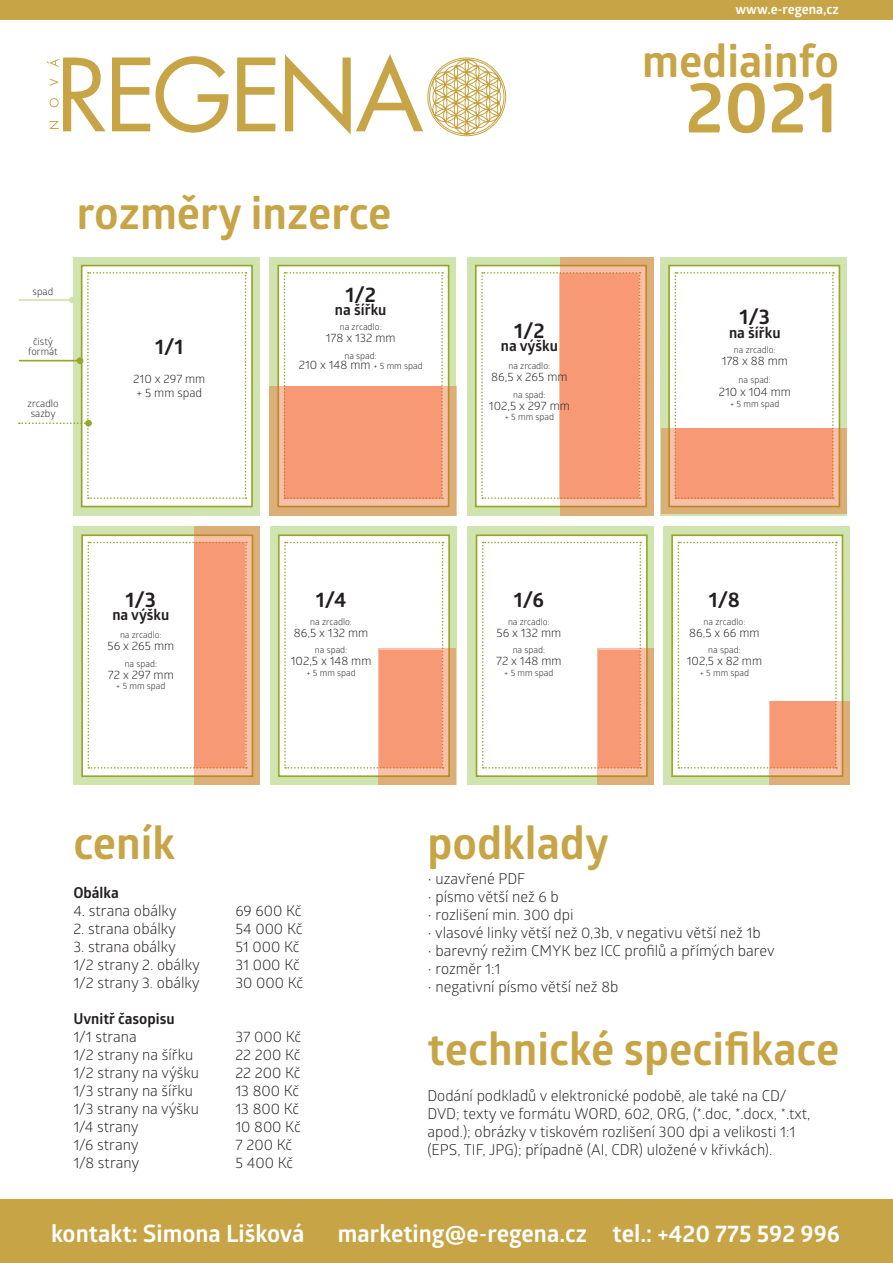
<style>
.page{position:relative;width:893px;height:1263px;background:#fff}
.page>*{position:absolute;margin:0;border:0;box-sizing:border-box;transform-origin:0 0}
.t1{font:700 72px "Glober";color:#c7a445}
.t2{font:700 45px "Glober";color:#c7a445}
.t3{font:700 23.85px "Glober";color:#fff}
.t4{font:700 21px "Glober";color:#231f20}
.t5{font:15px/18px "Glober";color:#231f20}
.t6{font:700 15px "Glober";color:#231f20}
.t7{font:700 13.5px "Glober";color:#fff}
.t8{font:12px/14.4px "Glober";color:#231f20}
.t9{font:10.05px/10.1px "Glober";color:#231f20;text-align:center}
.t10{font:9px "Glober";color:#231f20}
.s1{font-size:9px}
</style>
<div class="page">
<div style="left:0;top:1199px;width:893px;height:64px;background:#c7a445"></div>
<div style="left:73px;top:257px;width:186px;height:258px;background:#cfe4ae"></div>
<div style="left:269px;top:257px;width:187px;height:258px;background:#cfe4ae"></div>
<div style="left:467px;top:257px;width:186px;height:258px;background:#cfe4ae"></div>
<div style="left:73px;top:526px;width:187px;height:259px;background:#cfe4ae"></div>
<div style="left:270px;top:526px;width:186px;height:259px;background:#cfe4ae"></div>
<div style="left:468px;top:526px;width:186px;height:259px;background:#cfe4ae"></div>
<div style="left:663px;top:526px;width:187px;height:259px;background:#cfe4ae"></div>
<div style="left:660px;top:257px;width:187px;height:258px;background:#cfe4ae"></div>
<div style="left:81px;top:265px;width:172px;height:242px;background:#fff;border:2px solid #97a72e"></div>
<div style="left:277px;top:265px;width:172px;height:242px;background:#fff;border:2px solid #97a72e"></div>
<div style="left:475px;top:265px;width:172px;height:242px;background:#fff;border:2px solid #97a72e"></div>
<div style="left:81px;top:534px;width:172px;height:243px;background:#fff;border:2px solid #97a72e"></div>
<div style="left:278px;top:534px;width:172px;height:243px;background:#fff;border:2px solid #97a72e"></div>
<div style="left:476px;top:534px;width:172px;height:243px;background:#fff;border:2px solid #97a72e"></div>
<div style="left:671px;top:534px;width:172px;height:243px;background:#fff;border:2px solid #97a72e"></div>
<div style="left:668px;top:265px;width:172px;height:242px;background:#fff;border:2px solid #97a72e"></div>
<svg style="left:284px;top:272px;width:159px;height:114px"></svg>
<svg style="left:481px;top:272px;width:79px;height:227px"></svg>
<svg style="left:88px;top:542px;width:107px;height:227px"></svg>
<svg style="left:284px;top:542px;width:160px;height:227px"></svg>
<svg style="left:482px;top:542px;width:159px;height:227px"></svg>
<svg style="left:678px;top:542px;width:159px;height:227px"></svg>
<svg style="left:674px;top:272px;width:160px;height:156px"></svg>
<svg style="left:269px;top:386px;width:188px;height:129px;background:#f09f77"></svg>
<svg style="left:560px;top:257px;width:93px;height:258px;background:#f09e76"></svg>
<svg style="left:195px;top:526px;width:65px;height:259px;background:#efa077"></svg>
<svg style="left:378px;top:648px;width:78px;height:137px;background:#f0a079"></svg>
<svg style="left:597px;top:648px;width:57px;height:137px;background:#efa179"></svg>
<svg style="left:770px;top:702px;width:80px;height:83px;background:#efa077"></svg>
<svg style="left:661px;top:428px;width:186px;height:86px;background:#f0a078"></svg>
<svg style="left:19px;top:272px;width:227px;height:227px"></svg>
<div style="left:85px;top:420px;width:7px;height:7px;background:#97a72e;border-radius:50%"></div>
<div style="left:0;top:0;width:893px;height:19px;background:#c7a445"></div>
<svg style="left:47px;top:54px;width:459px;height:83px"></svg>
<p class="t7" style="left:735px;top:0;width:105px">www.e-regena,cz</p>
<p class="t9" style="left:33px;top:286px;width:22px">spad</p>
<p class="t9" style="left:28px;top:336px;width:31px">čistý formát</p>
<p class="t9" style="left:28px;top:398px;width:33px">zrcadlo sazby</p>
<h2 class="t2" style="left:77px;top:182px;width:316px">rozměry inzerce</h2>
<h3 class="t4" style="left:155px;top:332px;width:30px">1/1</h3>
<p class="t8" style="left:133px;top:371px;width:74px">210 x 297 mm + 5 mm spad</p>
<h3 class="t4" style="left:345px;top:280px;width:32px">1/2</h3>
<p class="t6" style="left:335px;top:299px;width:53px">na šířku</p>
<p class="t10" style="left:340px;top:321px;width:43px">na zrcadlo:</p>
<p class="t8" style="left:326px;top:330px;width:71px">178 x 132 mm</p>
<p class="t10" style="left:345px;top:349px;width:34px">na spad:</p>
<p class="t8" style="left:299px;top:357px;width:125px">210 x 148 mm <span class="s1">+ 5 mm spad</span></p>
<h3 class="t4" style="left:514px;top:316px;width:32px">1/2</h3>
<p class="t6" style="left:501px;top:336px;width:59px">na výšku</p>
<p class="t10" style="left:509px;top:360px;width:43px">na zrcadlo:</p>
<p class="t8" style="left:491px;top:369px;width:78px">86,5 x 265 mm</p>
<p class="t10" style="left:513px;top:388px;width:34px">na spad:</p>
<p class="t8" style="left:489px;top:398px;width:82px">102,5 x 297 mm</p>
<p class="t10" style="left:505px;top:411px;width:51px">+ 5 mm spad</p>
<h2 class="t2" style="left:642px;top:29px;width:198px">mediainfo</h2>
<h1 class="t1" style="left:686px;top:56px;width:154px">2021</h1>
<h3 class="t4" style="left:739px;top:302px;width:32px">1/3</h3>
<p class="t6" style="left:729px;top:322px;width:53px">na šířku</p>
<p class="t10" style="left:734px;top:343px;width:43px">na zrcadlo:</p>
<p class="t8" style="left:722px;top:353px;width:68px">178 x 88 mm</p>
<p class="t10" style="left:739px;top:373px;width:34px">na spad:</p>
<p class="t8" style="left:719px;top:384px;width:74px">210 x 104 mm</p>
<p class="t10" style="left:730px;top:397px;width:51px">+ 5 mm spad</p>
<h3 class="t4" style="left:126px;top:585px;width:32px">1/3</h3>
<p class="t6" style="left:112px;top:604px;width:59px">na výšku</p>
<p class="t10" style="left:120px;top:629px;width:43px">na zrcadlo:</p>
<p class="t8" style="left:108px;top:638px;width:68px">56 x 265 mm</p>
<p class="t10" style="left:125px;top:657px;width:34px">na spad:</p>
<p class="t8" style="left:108px;top:667px;width:67px">72 x 297 mm</p>
<p class="t10" style="left:116px;top:680px;width:51px">+ 5 mm spad</p>
<h3 class="t4" style="left:316px;top:585px;width:32px">1/4</h3>
<p class="t10" style="left:310px;top:615px;width:43px">na zrcadlo:</p>
<p class="t8" style="left:294px;top:625px;width:76px">86,5 x 132 mm</p>
<p class="t10" style="left:315px;top:644px;width:34px">na spad:</p>
<p class="t8" style="left:291px;top:653px;width:82px">102,5 x 148 mm</p>
<p class="t10" style="left:307px;top:666px;width:51px">+ 5 mm spad</p>
<h2 class="t2" style="left:73px;top:811px;width:103px">ceník</h2>
<p class="t6" style="left:73px;top:882px;width:47px">Obálka</p>
<p class="t5" style="left:73px;top:901px;width:105px">4. strana obálky</p>
<p class="t5" style="left:235px;top:901px;width:68px">69 600 Kč</p>
<p class="t5" style="left:73px;top:919px;width:104px">2. strana obálky</p>
<p class="t5" style="left:235px;top:919px;width:69px">54 000 Kč</p>
<p class="t5" style="left:73px;top:937px;width:104px">3. strana obálky</p>
<p class="t5" style="left:235px;top:937px;width:66px">51 000 Kč</p>
<p class="t5" style="left:73px;top:955px;width:128px">1/2 strany 2. obálky</p>
<p class="t5" style="left:235px;top:955px;width:66px">31 000 Kč</p>
<p class="t5" style="left:73px;top:973px;width:128px">1/2 strany 3. obálky</p>
<p class="t5" style="left:235px;top:973px;width:69px">30 000 Kč</p>
<p class="t6" style="left:73px;top:1008px;width:103px">Uvnitř časopisu</p>
<p class="t5" style="left:73px;top:1027px;width:65px">1/1 strana</p>
<p class="t5" style="left:235px;top:1027px;width:67px">37 000 Kč</p>
<p class="t5" style="left:73px;top:1045px;width:122px">1/2 strany na šířku</p>
<p class="t5" style="left:235px;top:1045px;width:67px">22 200 Kč</p>
<p class="t5" style="left:73px;top:1063px;width:127px">1/2 strany na výšku</p>
<p class="t5" style="left:235px;top:1063px;width:67px">22 200 Kč</p>
<p class="t5" style="left:73px;top:1081px;width:121px">1/3 strany na šířku</p>
<p class="t5" style="left:235px;top:1081px;width:65px">13 800 Kč</p>
<p class="t5" style="left:73px;top:1099px;width:127px">1/3 strany na výšku</p>
<p class="t5" style="left:235px;top:1099px;width:65px">13 800 Kč</p>
<p class="t5" style="left:73px;top:1117px;width:67px">1/4 strany</p>
<p class="t5" style="left:235px;top:1117px;width:67px">10 800 Kč</p>
<p class="t5" style="left:73px;top:1135px;width:67px">1/6 strany</p>
<p class="t5" style="left:235px;top:1135px;width:58px">7 200 Kč</p>
<p class="t5" style="left:73px;top:1153px;width:68px">1/8 strany</p>
<p class="t5" style="left:235px;top:1153px;width:59px">5 400 Kč</p>
<h3 class="t4" style="left:514px;top:585px;width:32px">1/6</h3>
<p class="t10" style="left:508px;top:615px;width:43px">na zrcadlo:</p>
<p class="t8" style="left:496px;top:625px;width:66px">56 x 132 mm</p>
<p class="t10" style="left:513px;top:644px;width:34px">na spad:</p>
<p class="t8" style="left:496px;top:653px;width:67px">72 x 148 mm</p>
<p class="t10" style="left:504px;top:666px;width:51px">+ 5 mm spad</p>
<h3 class="t4" style="left:709px;top:585px;width:33px">1/8</h3>
<p class="t10" style="left:704px;top:615px;width:43px">na zrcadlo:</p>
<p class="t8" style="left:689px;top:625px;width:72px">86,5 x 66 mm</p>
<p class="t10" style="left:708px;top:644px;width:34px">na spad:</p>
<p class="t8" style="left:687px;top:653px;width:77px">102,5 x 82 mm</p>
<p class="t10" style="left:700px;top:666px;width:51px">+ 5 mm spad</p>
<h2 class="t2" style="left:427px;top:811px;width:183px">podklady</h2>
<p class="t5" style="left:427px;top:869px;width:99px">• uzavřené PDF</p>
<p class="t5" style="left:427px;top:887px;width:133px">• písmo větší než 6 b</p>
<p class="t5" style="left:427px;top:905px;width:148px">• rozlišení min. 300 dpi</p>
<p class="t5" style="left:427px;top:923px;width:335px">• vlasové linky větší než 0,3b, v negativu větší než 1b</p>
<p class="t5" style="left:427px;top:941px;width:349px">• barevný režim CMYK bez ICC profilů a přímých barev</p>
<p class="t5" style="left:427px;top:959px;width:75px">• rozměr 1:1</p>
<p class="t5" style="left:427px;top:977px;width:193px">• negativní písmo větší než 8b</p>
<h2 class="t2" style="left:427px;top:1017px;width:414px">technické specifikace</h2>
<p class="t5" style="left:427px;top:1086px;width:385px">Dodání podkladů v elektronické podobě, ale také na CD/ DVD; texty ve formátu WORD, 602, ORG, (*.doc, *.docx, *.txt, apod.); obrázky v tiskovém rozlišení 300 dpi a velikosti 1:1 (EPS, TIF, JPG); případně (AI, CDR) uložené v křivkách).</p>
<h3 class="t3" style="left:51px;top:1216px;width:255px">kontakt: Simona Lišková</h3>
<h3 class="t3" style="left:338px;top:1216px;width:504px">marketing@e-regena.cz tel.: +420 775 592 996</h3>
</div>
